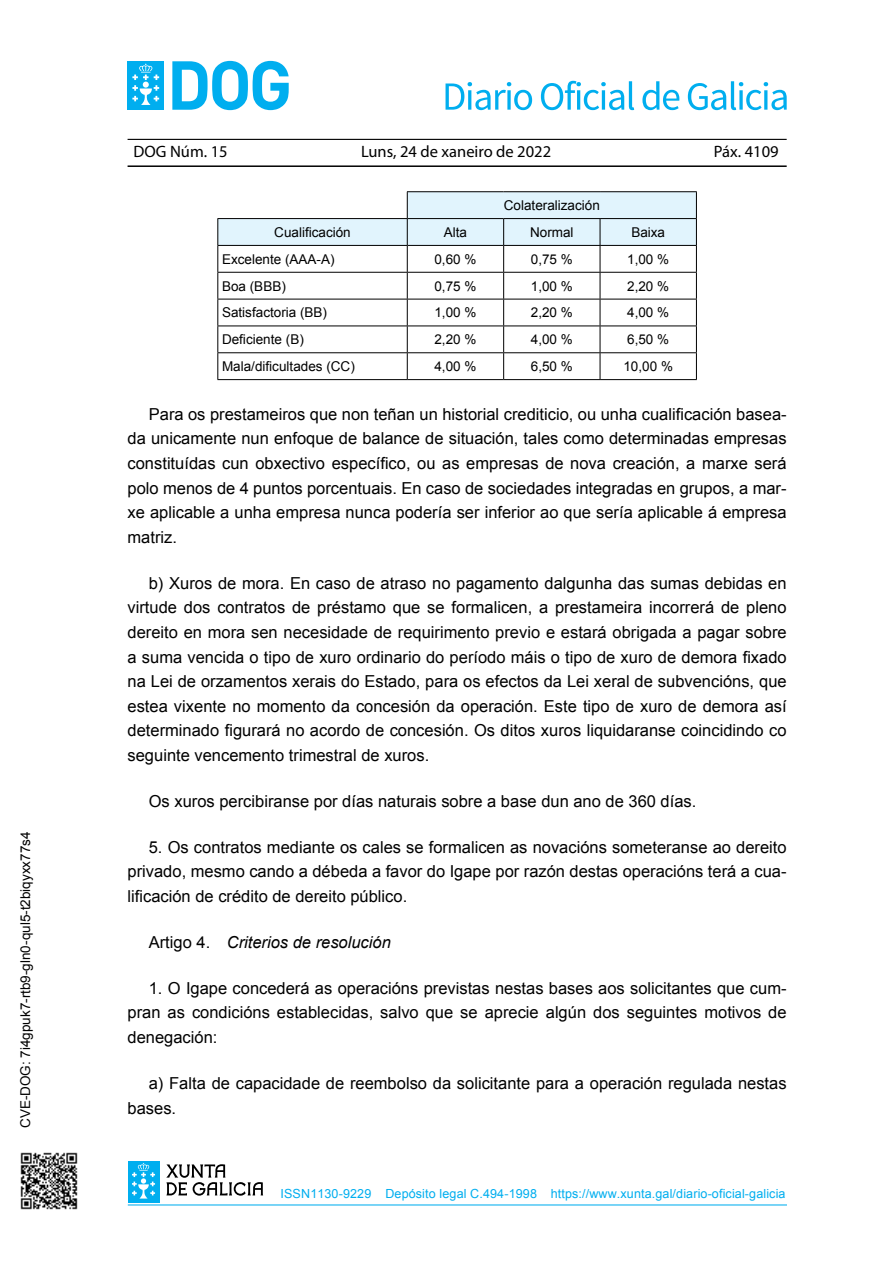
<style>
.page{position:relative;width:893px;height:1263px;background:#fff}
.page>*{position:absolute;margin:0;border:0;box-sizing:border-box;transform-origin:0 0}
.t1{font:16.5px/24.6px "Arial";color:#000;text-align:justify}
.t2{font:16.5px "Myriad Pro";color:#000}
.t3{font:italic 16.5px "Arial";color:#000}
.t4{font:13.5px "Arial";color:#000}
.t5{font:12.6px "Arial";letter-spacing:.01em;color:#00aeef}
.s1{font-style:normal}
</style>
<div class="page">
<hr style="left:128px;top:139px;width:659px;height:1px;background:#000">
<hr style="left:128px;top:165px;width:659px;height:2px;background:#000">
<div style="left:128px;top:61px;width:36px;height:49px;background:#00aeef"></div>
<svg style="left:132px;top:64px;width:27px;height:41px"></svg>
<svg style="left:172px;top:61px;width:117px;height:49px"></svg>
<hr style="left:128px;top:1204px;width:659px;height:1px;background:#00aeef">
<div style="left:128px;top:1161px;width:31px;height:42px;background:#00aeef"></div>
<svg style="left:132px;top:1163px;width:23px;height:35px"></svg>
<svg style="left:166px;top:1164px;width:97px;height:32px"></svg>
<svg style="left:446px;top:82px;width:86px;height:28px"></svg>
<svg style="left:541px;top:81px;width:93px;height:29px"></svg>
<svg style="left:642px;top:81px;width:37px;height:29px"></svg>
<svg style="left:688px;top:81px;width:99px;height:29px"></svg>
<hr style="left:217px;top:379px;width:190px;height:1px;background:#000">
<hr style="left:407px;top:379px;width:97px;height:1px;background:#000">
<hr style="left:504px;top:379px;width:96px;height:1px;background:#000">
<hr style="left:600px;top:379px;width:97px;height:1px;background:#000">
<hr style="left:407px;top:191px;width:97px;height:1px;background:#000">
<hr style="left:504px;top:191px;width:96px;height:1px;background:#000">
<hr style="left:600px;top:191px;width:97px;height:1px;background:#000">
<svg style="left:217px;top:192px;width:480px;height:187px"></svg>
<hr style="left:217px;top:245px;width:190px;height:1px;background:#000">
<hr style="left:407px;top:245px;width:97px;height:1px;background:#000">
<hr style="left:504px;top:245px;width:96px;height:1px;background:#000">
<hr style="left:600px;top:245px;width:97px;height:1px;background:#000">
<img style="left:20px;top:1152px;width:58px;height:58px">
<p class="t4" style="left:20px;top:1128px;width:298px;rotate:-90deg">CVE-DOG: 7i4gpuk7-rtb9-gln0-qul5-t2biqyxx77s4</p>
<p class="t2" style="left:134px;top:141px;width:96px">DOG Núm. 15</p>
<p class="t2" style="left:361px;top:141px;width:192px">Luns, 24 de xaneiro de 2022</p>
<p class="t2" style="left:714px;top:141px;width:66px">Páx. 4109</p>
<p class="t4" style="left:504px;top:196px;width:98px">Colateralización</p>
<p class="t4" style="left:274px;top:223px;width:78px">Cualificación</p>
<p class="t4" style="left:444px;top:223px;width:25px">Alta</p>
<p class="t4" style="left:530px;top:223px;width:45px">Normal</p>
<p class="t4" style="left:631px;top:223px;width:35px">Baixa</p>
<p class="t4" style="left:222px;top:250px;width:114px">Excelente (AAA-A)</p>
<p class="t4" style="left:434px;top:250px;width:44px">0,60 %</p>
<p class="t4" style="left:531px;top:250px;width:44px">0,75 %</p>
<p class="t4" style="left:627px;top:250px;width:44px">1,00 %</p>
<p class="t4" style="left:222px;top:277px;width:65px">Boa (BBB)</p>
<p class="t4" style="left:434px;top:277px;width:44px">0,75 %</p>
<p class="t4" style="left:531px;top:277px;width:44px">1,00 %</p>
<p class="t4" style="left:627px;top:277px;width:44px">2,20 %</p>
<p class="t4" style="left:222px;top:304px;width:107px">Satisfactoria (BB)</p>
<p class="t4" style="left:434px;top:304px;width:44px">1,00 %</p>
<p class="t4" style="left:531px;top:304px;width:44px">2,20 %</p>
<p class="t4" style="left:627px;top:304px;width:44px">4,00 %</p>
<p class="t4" style="left:222px;top:331px;width:83px">Deficiente (B)</p>
<p class="t4" style="left:434px;top:331px;width:44px">2,20 %</p>
<p class="t4" style="left:531px;top:331px;width:44px">4,00 %</p>
<p class="t4" style="left:627px;top:331px;width:44px">6,50 %</p>
<p class="t4" style="left:222px;top:357px;width:134px">Mala/dificultades (CC)</p>
<p class="t4" style="left:434px;top:357px;width:44px">4,00 %</p>
<p class="t4" style="left:531px;top:357px;width:44px">6,50 %</p>
<p class="t4" style="left:623px;top:357px;width:51px">10,00 %</p>
<p class="t1" style="left:128px;top:402px;width:661px;text-indent:21px">Para os prestameiros que non teñan un historial crediticio, ou unha cualificación basea&shy;da unicamente nun enfoque de balance de situación, tales como determinadas empresas constituídas cun obxectivo específico, ou as empresas de nova creación, a marxe será polo menos de 4 puntos porcentuais. En caso de sociedades integradas en grupos, a mar&shy;xe aplicable a unha empresa nunca podería ser inferior ao que sería aplicable á empresa matriz.</p>
<p class="t1" style="left:128px;top:571px;width:661px;text-indent:21px">b) Xuros de mora. En caso de atraso no pagamento dalgunha das sumas debidas en virtude dos contratos de préstamo que se formalicen, a prestameira incorrerá de pleno dereito en mora sen necesidade de requirimento previo e estará obrigada a pagar sobre a suma vencida o tipo de xuro ordinario do período máis o tipo de xuro de demora fixado na Lei de orzamentos xerais do Estado, para os efectos da Lei xeral de subvencións, que estea vixente no momento da concesión da operación. Este tipo de xuro de demora así determinado figurará no acordo de concesión. Os ditos xuros liquidaranse coincidindo co seguinte vencemento trimestral de xuros.</p>
<p class="t1" style="left:149px;top:789px;width:549px">Os xuros percibiranse por días naturais sobre a base dun ano de 360 días.</p>
<p class="t1" style="left:128px;top:835px;width:661px;text-indent:21px">5. Os contratos mediante os cales se formalicen as novacións someteranse ao dereito privado, mesmo cando a débeda a favor do Igape por razón destas operacións terá a cua&shy;lificación de crédito de dereito público.</p>
<p class="t3" style="left:149px;top:931px;width:244px"><span class="s1">Artigo 4.</span> Criterios de resolución</p>
<p class="t1" style="left:128px;top:976px;width:661px;text-indent:21px">1. O Igape concederá as operacións previstas nestas bases aos solicitantes que cum&shy;pran as condicións establecidas, salvo que se aprecie algún dos seguintes motivos de denegación:</p>
<p class="t1" style="left:128px;top:1070px;width:661px;line-height:25.3px;text-indent:21px">a) Falta de capacidade de reembolso da solicitante para a operación regulada nestas bases.</p>
<p class="t5" style="left:281px;top:1185px;width:506px">ISSN1130-9229 Depósito legal C.494-1998 https://www.xunta.gal/diario-oficial-galicia</p>
</div>
